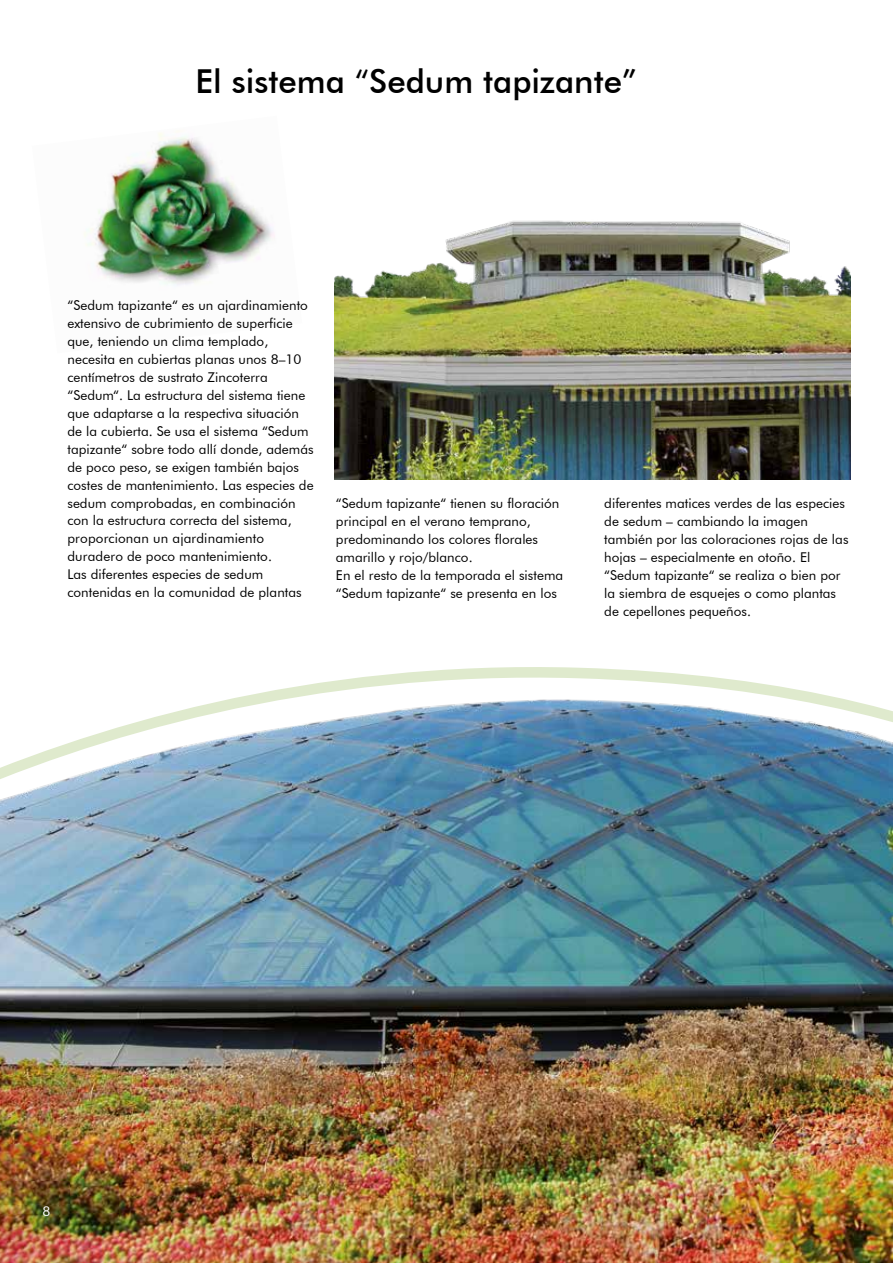
<style>
.page{position:relative;width:893px;height:1263px;background:#fff}
.page>*{position:absolute;margin:0;border:0;box-sizing:border-box;transform-origin:0 0}
.t1{font:500 33px "Futura BT";color:#000}
.t2{font:13.5px/18px "Futura BT";letter-spacing:.005em;color:#000}
.t3{font:13.5px "Futura BT";color:#fff}
.s1{font-weight:400}
</style>
<div class="page">
<img style="left:84px;top:131px;width:191px;height:154px">
<img style="left:334px;top:220px;width:516px;height:259px">
<img style="left:0;top:667px;width:893px;height:596px">
<img style="left:0;top:1182px;width:70px;height:81px">
<h1 class="t1" style="left:196px;top:61px;width:443px">El sistema <span class="s1">“</span>Sedum tapizante”</h1>
<p class="t2" style="left:67px;top:296px;width:248px">“Sedum tapizante“ es un ajardinamiento extensivo de cubrimiento de superficie que, teniendo un clima templado, necesita en cubiertas planas unos 8–10 centímetros de sustrato Zincoterra “Sedum“. La estructura del sistema tiene que adaptarse a la respectiva situación de la cubierta. Se usa el sistema “Sedum tapizante“ sobre todo allí donde, además de poco peso, se exigen también bajos costes de mantenimiento. Las especies de sedum comprobadas, en combinación con la estructura correcta del sistema, proporcionan un ajardinamiento duradero de poco mantenimiento.<br>Las diferentes especies de sedum contenidas en la comunidad de plantas</p>
<p class="t2" style="left:336px;top:494px;width:229px">“Sedum tapizante“ tienen su floración principal en el verano temprano, predominando los colores florales amarillo y rojo/blanco.<br>En el resto de la temporada el sistema “Sedum tapizante“ se presenta en los</p>
<p class="t2" style="left:604px;top:494px;width:246px">diferentes matices verdes de las especies de sedum – cambiando la imagen también por las coloraciones rojas de las hojas – especialmente en otoño. El “Sedum tapizante“ se realiza o bien por la siembra de esquejes o como plantas de cepellones pequeños.</p>
<p class="t3" style="left:43px;top:1203px;width:9px">8</p>
</div>
